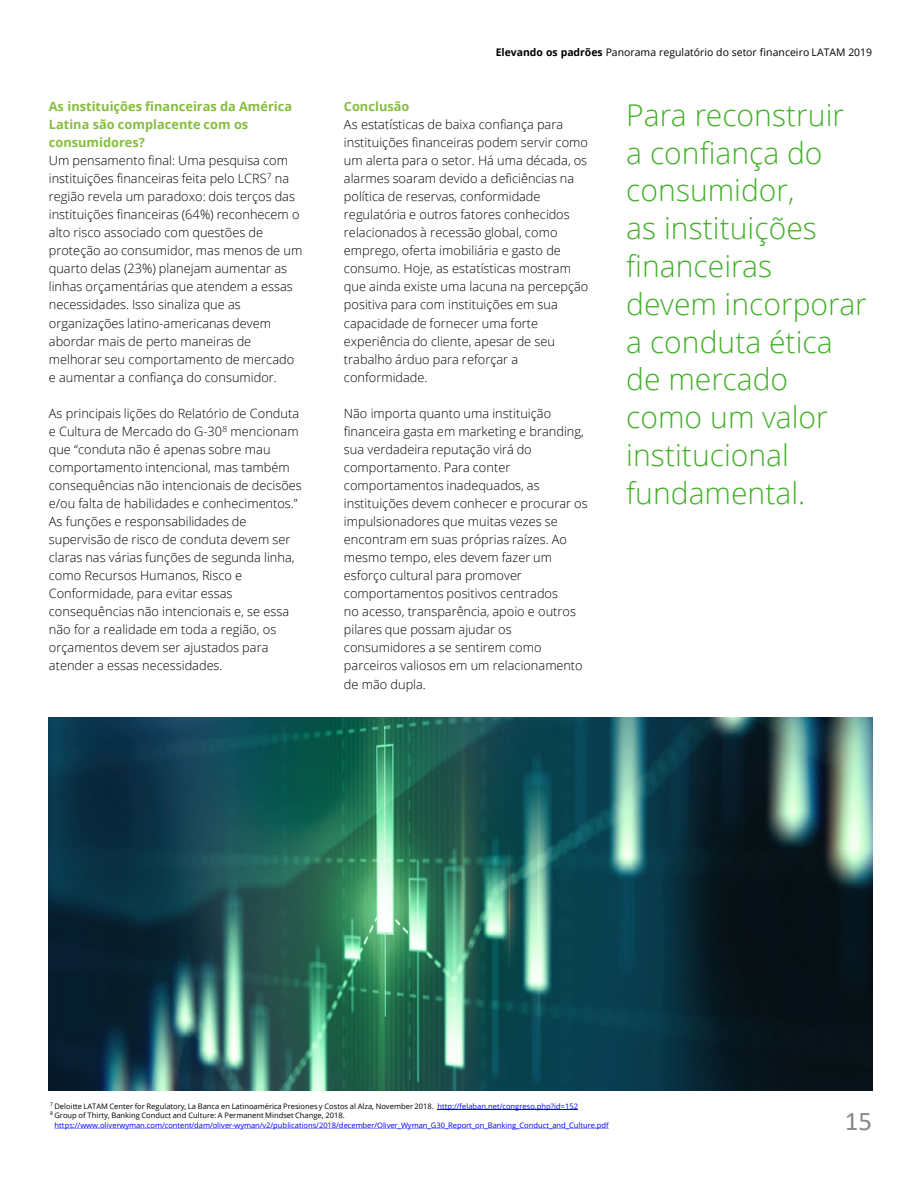
<style>
.page{position:relative;width:918px;height:1188px;background:#fff}
.page>*{position:absolute;margin:0;border:0;box-sizing:border-box;transform-origin:0 0}
.t1{font:300 30px/37.8px "Open Sans";color:#43b02a}
.t2{font:27px "Calibri";color:#898989}
.t3{font:300 12.75px/18px "Open Sans";color:#000}
.t4{font:700 12.75px/18.1px "Open Sans";letter-spacing:.005em;color:#86bd40}
.t5{font:10.5px "Open Sans";letter-spacing:.005em;color:#000}
.t6{font:7.5px "Open Sans";letter-spacing:.005em;color:#000}
.t7{font:7.5px "Open Sans";color:#00f}
.s1{font-weight:700}
.s2{color:#00f}
</style>
<div class="page">
<img style="left:49px;top:717px;width:823px;height:373px">
<hr style="left:437px;top:1110px;width:141px;height:1px;background:#00f">
<svg style="left:55px;top:1128px;width:554px;height:1px"></svg>
<p class="t4" style="left:49px;top:97px;width:245px">As instituições financeiras da América<br>Latina são complacente com os consumidores?</p>
<p class="t3" style="left:49px;top:151px;width:255px">Um pensamento final: Uma pesquisa com instituições financeiras feita pelo LCRS<sup>7</sup> na região revela um paradoxo: dois terços das instituições financeiras (64%) reconhecem o alto risco associado com questões de proteção ao consumidor, mas menos de um quarto delas (23%) planejam aumentar as linhas orçamentárias que atendem a essas necessidades. Isso sinaliza que as organizações latino-americanas devem abordar mais de perto maneiras de melhorar seu comportamento de mercado e aumentar a confiança do consumidor.</p>
<p class="t3" style="left:49px;top:404px;width:255px">As principais lições do Relatório de Conduta e Cultura de Mercado do G-30<sup>8</sup> mencionam que “conduta não é apenas sobre mau comportamento intencional, mas também consequências não intencionais de decisões e/ou falta de habilidades e conhecimentos.” As funções e responsabilidades de supervisão de risco de conduta devem ser claras nas várias funções de segunda linha, como Recursos Humanos, Risco e Conformidade, para evitar essas consequências não intencionais e, se essa não for a realidade em toda a região, os orçamentos devem ser ajustados para atender a essas necessidades.</p>
<p class="t5" style="left:496px;top:45px;width:378px"><span class="s1">Elevando os padrões</span> Panorama regulatório do setor financeiro LATAM 2019</p>
<p class="t4" style="left:344px;top:97px;width:67px">Conclusão</p>
<p class="t3" style="left:344px;top:115px;width:246px">As estatísticas de baixa confiança para instituições financeiras podem servir como um alerta para o setor. Há uma década, os alarmes soaram devido a deficiências na política de reservas, conformidade regulatória e outros fatores conhecidos relacionados à recessão global, como emprego, oferta imobiliária e gasto de consumo. Hoje, as estatísticas mostram que ainda existe uma lacuna na percepção positiva para com instituições em sua capacidade de fornecer uma forte experiência do cliente, apesar de seu trabalho árduo para reforçar a conformidade.</p>
<p class="t3" style="left:344px;top:404px;width:245px">Não importa quanto uma instituição financeira gasta em marketing e branding, sua verdadeira reputação virá do comportamento. Para conter comportamentos inadequados, as instituições devem conhecer e procurar os impulsionadores que muitas vezes se encontram em suas próprias raízes. Ao mesmo tempo, eles devem fazer um esforço cultural para promover comportamentos positivos centrados<br>no acesso, transparência, apoio e outros pilares que possam ajudar os consumidores a se sentirem como parceiros valiosos em um relacionamento de mão dupla.</p>
<p class="t1" style="left:626px;top:95px;width:242px">Para reconstruir a confiança do consumidor,<br>as instituições financeiras devem incorporar a conduta ética de mercado como um valor institucional fundamental.</p>
<p class="t6" style="left:50px;top:1101px;width:529px"><sup>7</sup> Deloitte LATAM Center for Regulatory, La Banca en Latinoamérica Presiones y Costos al Alza, November 2018. <span class="s2">http://felaban.net/congreso.php?id=152</span></p>
<p class="t6" style="left:50px;top:1110px;width:296px"><sup>8</sup> Group of Thirty, Banking Conduct and Culture: A Permanent Mindset Change, 2018.</p>
<p class="t7" style="left:55px;top:1120px;width:556px">https://www.oliverwyman.com/content/dam/oliver-wyman/v2/publications/2018/december/Oliver_Wyman_G30_Report_on_Banking_Conduct_and_Culture.pdf</p>
<h2 class="t2" style="left:845px;top:1102px;width:29px">15</h2>
</div>
